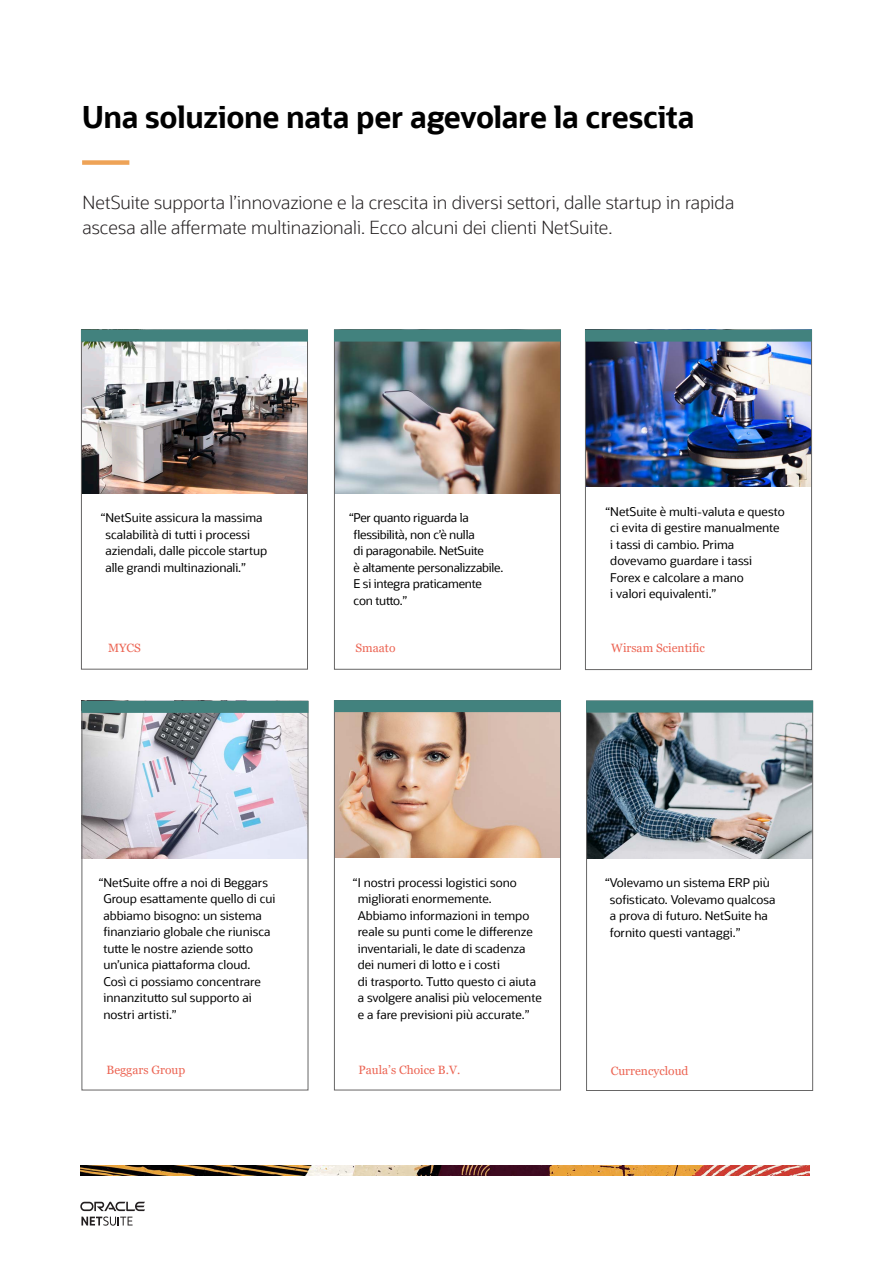
<style>
.page{position:relative;width:893px;height:1263px;background:#fff}
.page>*{position:absolute;margin:0;border:0;box-sizing:border-box;transform-origin:0 0}
.H1_2019{font:700 30px "Oracle Sans";letter-spacing:-.015em;color:#000}
.Body{font:300 18px/25.5px "Oracle Sans";color:#231f20}
.t1{font:12px/16.5px "Oracle Sans";color:#000}
.t2{font:12px/16.5px "Oracle Sans";letter-spacing:-.02em;color:#000}
.t3{font:12px "Georgia";color:#ec6554}
</style>
<div class="page">
<div style="left:82px;top:160px;width:47px;height:5px;background:#eea357"></div>
<svg style="left:80px;top:1202px;width:65px;height:24px"></svg>
<img style="left:84px;top:713px;width:222px;height:145px">
<div style="left:82px;top:701px;width:226px;height:12px;background:#42827e"></div>
<img style="left:587px;top:342px;width:223px;height:145px">
<div style="left:585px;top:330px;width:227px;height:340px;border:1px solid #676666"></div>
<div style="left:585px;top:330px;width:227px;height:12px;background:#42827e"></div>
<img style="left:336px;top:712px;width:223px;height:145px">
<div style="left:334px;top:700px;width:227px;height:390px;border:1px solid #676666"></div>
<div style="left:334px;top:700px;width:227px;height:12px;background:#42827e"></div>
<img style="left:83px;top:342px;width:223px;height:152px">
<div style="left:81px;top:330px;width:227px;height:340px;border:1px solid #666565"></div>
<div style="left:81px;top:330px;width:227px;height:12px;background:#42827e"></div>
<img style="left:336px;top:342px;width:223px;height:152px">
<div style="left:334px;top:330px;width:227px;height:340px;border:1px solid #666565"></div>
<div style="left:334px;top:330px;width:227px;height:12px;background:#42827e"></div>
<img style="left:81px;top:1165px;width:729px;height:11px">
<img style="left:588px;top:713px;width:223px;height:145px">
<div style="left:586px;top:701px;width:227px;height:390px;border:1px solid #676666"></div>
<div style="left:586px;top:701px;width:227px;height:12px;background:#42827e"></div>
<p class="H1_2019" style="left:82px;top:98px;width:614px">Una soluzione nata per agevolare la crescita</p>
<p class="Body" style="left:83px;top:190px;width:653px">NetSuite supporta l’innovazione e la crescita in diversi settori, dalle startup in rapida ascesa alle affermate multinazionali. Ecco alcuni dei clienti NetSuite.</p>
<p class="t1" style="left:106px;top:510px;width:163px;text-indent:-5px">“NetSuite assicura la massima scalabilità di tutti i processi aziendali, dalle piccole startup alle grandi multinazionali.”</p>
<p class="t2" style="left:353px;top:510px;width:151px;text-indent:-5px">“Per quanto riguarda la flessibilità, non c’è nulla<br>di paragonabile. NetSuite<br>è altamente personalizzabile.<br>E si integra praticamente con tutto.”</p>
<p class="t3" style="left:108px;top:641px;width:34px">MYCS</p>
<p class="t3" style="left:356px;top:641px;width:42px">Smaato</p>
<p class="t1" style="left:610px;top:503px;width:176px;text-indent:-5px">“NetSuite è multi-valuta e questo ci evita di gestire manualmente i tassi di cambio. Prima dovevamo guardare i tassi<br>Forex e calcolare a mano<br>i valori equivalenti.”</p>
<p class="t3" style="left:611px;top:641px;width:95px">Wirsam Scientific</p>
<p class="t1" style="left:103px;top:874px;width:174px;text-indent:-5px">“NetSuite offre a noi di Beggars<br>Group esattamente quello di cui abbiamo bisogno: un sistema finanziario globale che riunisca tutte le nostre aziende sotto un’unica piattaforma cloud.<br>Così ci possiamo concentrare innanzitutto sul supporto ai nostri artisti.”</p>
<p class="t3" style="left:107px;top:1063px;width:80px">Beggars Group</p>
<p class="t1" style="left:358px;top:874px;width:186px;text-indent:-5px">“I nostri processi logistici sono migliorati enormemente.<br>Abbiamo informazioni in tempo reale su punti come le differenze inventariali, le date di scadenza dei numeri di lotto e i costi<br>di trasporto. Tutto questo ci aiuta a svolgere analisi più velocemente e a fare previsioni più accurate.”</p>
<p class="t3" style="left:359px;top:1063px;width:103px">Paula’s Choice B.V.</p>
<p class="t1" style="left:610px;top:875px;width:167px;text-indent:-5px">“Volevamo un sistema ERP più sofisticato. Volevamo qualcosa a prova di futuro. NetSuite ha fornito questi vantaggi.”</p>
<p class="t3" style="left:611px;top:1063px;width:79px">Currencycloud</p>
</div>
